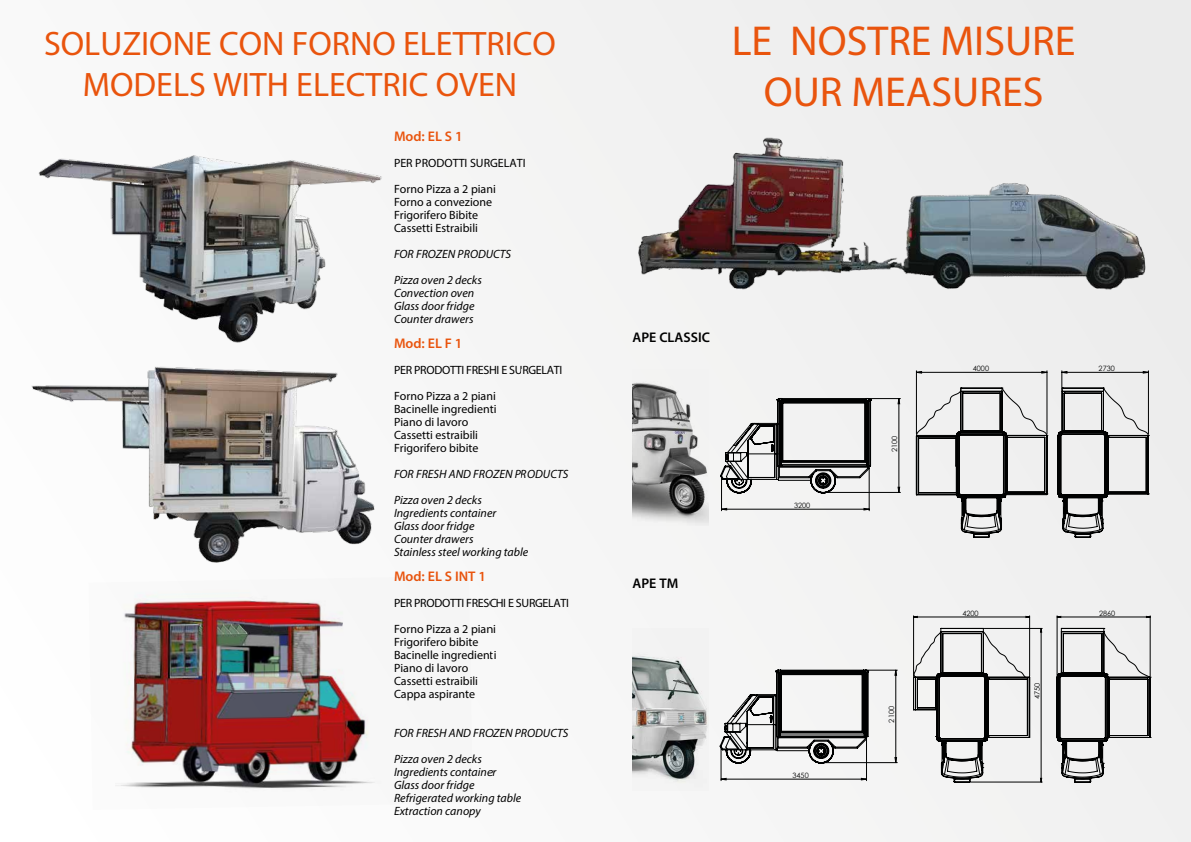
<style>
.page{position:relative;width:1191px;height:842px;background:#f4f4f4}
.page>*{position:absolute;margin:0;border:0;box-sizing:border-box;transform-origin:0 0}
.t1{font:42px/50.4px "Myriad Pro";color:#e9540d;text-align:center}
.t2{font:34px/40.8px "Myriad Pro";color:#e9540d;text-align:center}
.t3{font:600 14px "Myriad Pro";color:#e9540d}
.t4{font:600 14px "Myriad Pro";color:#000}
.t5{font:italic 12px/13px "Myriad Pro";color:#000}
.t6{font:12px/13px "Myriad Pro";color:#000}
.t7{font:12px/26px "Myriad Pro";letter-spacing:-.025em;color:#000}
.t8{font:7.3px "Century Gothic";color:#000101}
</style>
<div class="page">
<img style="left:638px;top:137px;width:508px;height:153px">
<img style="left:89px;top:600px;width:283px;height:210px">
<hr style="left:1046px;top:371px;width:1px;height:63px;background:#000101">
<hr style="left:916px;top:371px;width:1px;height:63px;background:#000101">
<hr style="left:721px;top:477px;width:1px;height:34px;background:#000101">
<hr style="left:869px;top:467px;width:1px;height:44px;background:#000101">
<hr style="left:868px;top:398px;width:32px;height:1px;background:#000101">
<hr style="left:824px;top:492px;width:76px;height:1px;background:#000101">
<svg style="left:916px;top:371px;width:131px;height:3px"></svg>
<svg style="left:722px;top:508px;width:147px;height:2px"></svg>
<svg style="left:897px;top:398px;width:3px;height:95px"></svg>
<svg style="left:720px;top:398px;width:152px;height:96px"></svg>
<svg style="left:915px;top:387px;width:132px;height:151px"></svg>
<hr style="left:1148px;top:371px;width:1px;height:63px;background:#000101">
<hr style="left:1061px;top:371px;width:1px;height:63px;background:#000101">
<svg style="left:1061px;top:371px;width:88px;height:3px"></svg>
<svg style="left:1057px;top:387px;width:92px;height:151px"></svg>
<img style="left:632px;top:382px;width:77px;height:141px">
<hr style="left:721px;top:748px;width:1px;height:33px;background:#000101">
<hr style="left:866px;top:738px;width:1px;height:43px;background:#000101">
<hr style="left:1056px;top:616px;width:1px;height:60px;background:#000101">
<hr style="left:1149px;top:616px;width:1px;height:60px;background:#000101">
<hr style="left:913px;top:616px;width:1px;height:60px;background:#000101">
<hr style="left:1029px;top:616px;width:1px;height:60px;background:#000101">
<hr style="left:865px;top:670px;width:32px;height:1px;background:#000101">
<hr style="left:822px;top:762px;width:75px;height:1px;background:#000101">
<hr style="left:984px;top:628px;width:58px;height:1px;background:#000101">
<hr style="left:970px;top:782px;width:72px;height:1px;background:#000101">
<svg style="left:720px;top:778px;width:146px;height:2px"></svg>
<svg style="left:1056px;top:616px;width:93px;height:2px"></svg>
<svg style="left:914px;top:616px;width:115px;height:2px"></svg>
<svg style="left:894px;top:669px;width:3px;height:94px"></svg>
<svg style="left:1040px;top:629px;width:2px;height:154px"></svg>
<svg style="left:913px;top:628px;width:117px;height:155px"></svg>
<svg style="left:1056px;top:628px;width:94px;height:155px"></svg>
<svg style="left:719px;top:669px;width:150px;height:95px"></svg>
<img style="left:632px;top:656px;width:76px;height:125px">
<img style="left:39px;top:155px;width:343px;height:188px">
<img style="left:4px;top:367px;width:371px;height:218px">
<h2 class="t2" style="left:44px;top:23px;width:513px">SOLUZIONE CON FORNO ELETTRICO<br>MODELS WITH ELECTRIC OVEN</h2>
<p class="t3" style="left:394px;top:128px;width:70px">Mod: EL S 1</p>
<p class="t6" style="left:394px;top:150px;width:133px;line-height:26px">PER PRODOTTI SURGELATI<br>Forno Pizza a 2 piani</p>
<p class="t6" style="left:394px;top:195px;width:100px">Forno a convezione<br>Frigorifero Bibite<br>Cassetti Estraibili</p>
<p class="t5" style="left:394px;top:241px;width:119px;line-height:26px">FOR FROZEN PRODUCTS<br>Pizza oven 2 decks</p>
<p class="t5" style="left:394px;top:286px;width:82px;text-align:justify">Convection oven Glass door fridge Counter drawers</p>
<p class="t3" style="left:394px;top:335px;width:70px">Mod: EL F 1</p>
<p class="t7" style="left:394px;top:357px;width:170px">PER PRODOTTI FRESHI E SURGELATI<br>Forno Pizza a 2 piani</p>
<p class="t6" style="left:394px;top:402px;width:104px">Bacinelle ingredienti<br>Piano di lavoro<br>Cassetti estraibili<br>Frigorifero bibite</p>
<p class="t5" style="left:394px;top:461px;width:176px;line-height:26px">FOR FRESH AND FROZEN PRODUCTS<br>Pizza oven 2 decks</p>
<p class="t5" style="left:394px;top:506px;width:136px">Ingredients container<br>Glass door fridge<br>Counter drawers<br>Stainless steel working table</p>
<p class="t3" style="left:394px;top:568px;width:93px">Mod: EL S INT 1</p>
<p class="t7" style="left:394px;top:590px;width:177px">PER PRODOTTI FRESCHI E SURGELATI<br>Forno Pizza a 2 piani</p>
<p class="t6" style="left:394px;top:635px;width:104px">Frigorifero bibite<br>Bacinelle ingredienti<br>Piano di lavoro<br>Cassetti estraibili<br>Cappa aspirante</p>
<p class="t5" style="left:394px;top:720px;width:176px;line-height:26px">FOR FRESH AND FROZEN PRODUCTS<br>Pizza oven 2 decks</p>
<p class="t5" style="left:394px;top:765px;width:129px">Ingredients container<br>Glass door fridge<br>Refrigerated working table<br>Extraction canopy</p>
<h1 class="t1" style="left:732px;top:15px;width:345px">LE NOSTRE MISURE<br>OUR MEASURES</h1>
<p class="t4" style="left:632px;top:328px;width:79px">APE CLASSIC</p>
<p class="t4" style="left:632px;top:574px;width:47px">APE TM</p>
<p class="t8" style="left:794px;top:500px;width:18px">3200</p>
<p class="t8" style="left:792px;top:770px;width:18px">3450</p>
<p class="t8" style="left:889px;top:452px;width:18px;rotate:-90deg">2100</p>
<p class="t8" style="left:886px;top:722px;width:18px;rotate:-90deg">2100</p>
<p class="t8" style="left:972px;top:363px;width:18px">4000</p>
<p class="t8" style="left:1098px;top:363px;width:18px">2730</p>
<p class="t8" style="left:962px;top:608px;width:18px">4200</p>
<p class="t8" style="left:1032px;top:699px;width:18px;rotate:-90deg">4750</p>
<p class="t8" style="left:1099px;top:608px;width:18px">2860</p>
</div>
